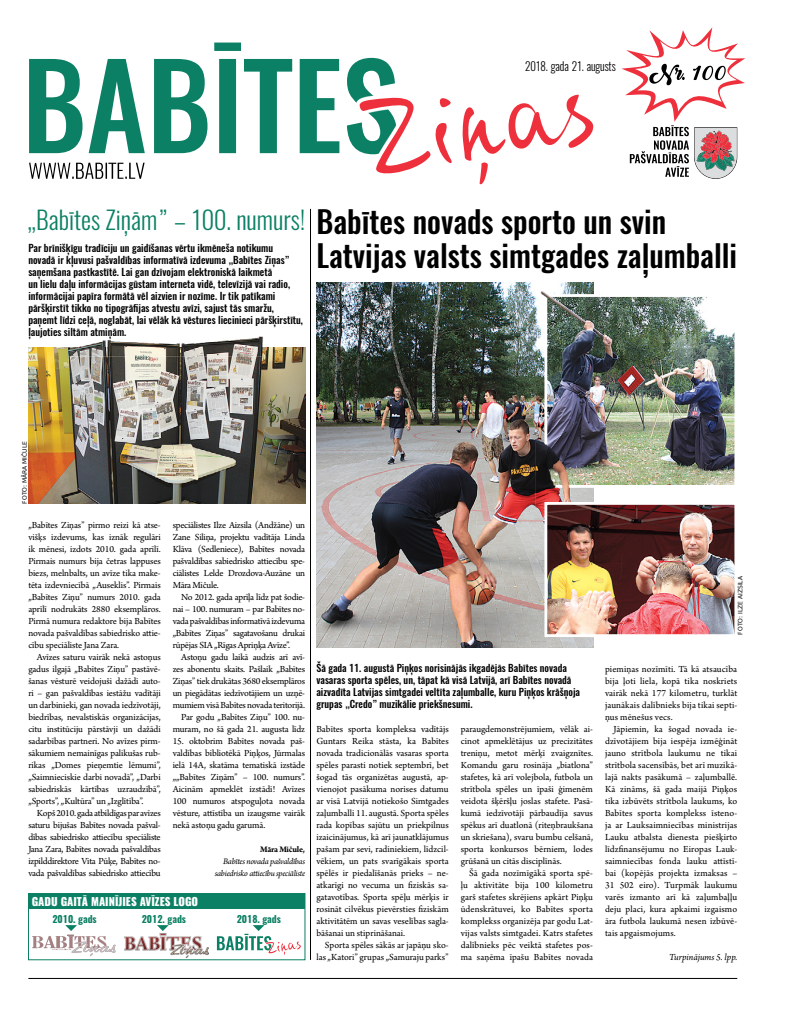
<style>
.page{position:relative;width:794px;height:1021px;background:#fff}
.page>*{position:absolute;margin:0;border:0;box-sizing:border-box;transform-origin:0 0}
.t1{font:500 30.5px/34px "Oswald";color:#000}
.t2{font:300 25.1px "Oswald";color:#0c8064}
.t3{font:300 12px "Oswald";letter-spacing:-.01em;color:#000;scale:.93 1}
.t4{font:800 11px "Oswald";color:#fff}
.t5{font:500 10px/12px "Oswald";color:#000}
.t6{font:9.8px/12px "Arno Pro";letter-spacing:-.01em;color:#000;text-align:justify}
.t7{font:700 9.8px "Oswald";color:#0c8064}
.t8{font:italic 9.8px "Arno Pro";letter-spacing:-.005em;color:#000}
.t9{font:italic 9px/12px "Arno Pro";letter-spacing:-.03em;color:#000;text-align:right}
.t10{font:700 9px "Arno Pro";letter-spacing:-.025em;color:#000}
.t11{font:6px "DejaVu Sans";color:#000}
</style>
<div class="page">
<hr style="left:28px;top:978px;width:709px;height:1px;background:#000">
<svg style="left:29px;top:163px;width:116px;height:16px"></svg>
<svg style="left:29px;top:43px;width:366px;height:111px"></svg>
<div style="left:356px;top:91px;width:241px;height:97px;background:#fff"></div>
<svg style="left:359px;top:95px;width:235px;height:89px"></svg>
<div style="left:28px;top:893px;width:277px;height:16px;background:#0c8064"></div>
<img style="left:124px;top:933px;width:84px;height:24px">
<svg style="left:32px;top:925px;width:84px;height:31px"></svg>
<svg style="left:157px;top:925px;width:12px;height:6px"></svg>
<svg style="left:217px;top:925px;width:84px;height:29px"></svg>
<img style="left:28px;top:358px;width:277px;height:145px">
<img style="left:28px;top:336px;width:277px;height:22px">
<hr style="left:310px;top:209px;width:1px;height:750px;background:#000">
<img style="left:316px;top:283px;width:277px;height:364px">
<img style="left:593px;top:298px;width:140px;height:186px">
<div style="left:544px;top:294px;width:193px;height:194px;border:3px solid #fff"></div>
<img style="left:531px;top:282px;width:63px;height:38px">
<img style="left:530px;top:283px;width:63px;height:224px">
<img style="left:548px;top:506px;width:185px;height:127px">
<div style="left:544px;top:502px;width:193px;height:135px;border:3px solid #fff"></div>
<svg style="left:621px;top:27px;width:124px;height:152px"></svg>
<p class="t3" style="left:525px;top:58px;width:99px">2018. gada 21. augusts</p>
<h2 class="t2" style="left:26px;top:203px;width:280px">„Babītes Ziņām” – 100. numurs!</h2>
<p class="t5" style="left:28px;top:242px;width:276px">Par brīnišķīgu tradīciju un gaidīšanas vērtu ikmēneša notikumu<br>novadā ir kļuvusi pašvaldības informatīvā izdevuma „Babītes Ziņas” saņemšana pastkastītē. Lai gan dzīvojam elektroniskā laikmetā<br>un lielu daļu informācijas gūstam interneta vidē, televīzijā vai radio, informācijai papīra formātā vēl aizvien ir nozīme. Ir tik patīkami pāršķirstīt tikko no tipogrāfijas atvestu avīzi, sajust tās smaržu, paņemt līdzi ceļā, noglabāt, lai vēlāk kā vēstures liecinieci pāršķirstītu, ļaujoties siltām atmiņām.</p>
<h1 class="t1" style="left:316px;top:205px;width:422px">Babītes novads sporto un svin<br>Latvijas valsts simtgades zaļumballi</h1>
<p class="t11" style="left:20px;top:503px;width:64px;rotate:-90deg">FOTO: MĀRA MIČULE</p>
<p class="t6" style="left:28px;top:519px;width:134px">„Babītes Ziņas” pirmo reizi kā atse&shy;višķs izdevums, kas iznāk regulāri ik mēnesi, izdots 2010. gada aprīlī.<br>Pirmais numurs bija četras lappuses biezs, melnbalts, un avīze tika make&shy;tēta izdevniecībā „Auseklis”. Pirmais „Babītes Ziņu” numurs 2010. gada aprīlī nodrukāts 2880 eksemplāros.<br>Pirmā numura redaktore bija Babītes novada pašvaldības sabiedrisko attie&shy;cību speciāliste Jana Zara.</p>
<p class="t6" style="left:28px;top:651px;width:134px;text-indent:9px">Avīzes saturu vairāk nekā astoņus gadus ilgajā „Babītes Ziņu” pastāvē&shy;šanas vēsturē veidojuši dažādi auto&shy;ri – gan pašvaldības iestāžu vadītāji un darbinieki, gan novada iedzīvotāji, biedrības, nevalstiskās organizācijas, citu institūciju pārstāvji un dažādi sadarbības partneri. No avīzes pirm&shy;sākumiem nemainīgas palikušas rub&shy;rikas „Domes pieņemtie lēmumi”, „Saimnieciskie darbi novadā”, „Darbi sabiedriskās kārtības uzraudzībā”, „Sports”, „Kultūra” un „Izglītība”.</p>
<p class="t6" style="left:28px;top:807px;width:134px;text-indent:9px">Kopš 2010. gada atbildīgas par avīzes saturu bijušas Babītes novada pašval&shy;dības sabiedrisko attiecību speciāliste Jana Zara, Babītes novada pašvaldības izpilddirektore Vita Pūķe, Babītes no&shy;vada pašvaldības sabiedrisko attiecību</p>
<p class="t6" style="left:173px;top:519px;width:134px">speciālistes Ilze Aizsila (Andžāne) un Zane Siliņa, projektu vadītāja Linda Klāva (Sedleniece), Babītes novada pašvaldības sabiedrisko attiecību spe&shy;ciālistes Lelde Drozdova-Auzāne un Māra Mičule.</p>
<p class="t6" style="left:173px;top:591px;width:134px;text-indent:9px">No 2012. gada aprīļa līdz pat šodie&shy;nai – 100. numuram – par Babītes no&shy;vada pašvaldības informatīvā izdevuma „Babītes Ziņas” sagatavošanu drukai rūpējas SIA „Rīgas Apriņķa Avīze”.</p>
<p class="t6" style="left:173px;top:651px;width:134px;text-align:right">Astoņu gadu laikā audzis arī avī&shy;zes abonentu skaits. Pašlaik „Babītes Ziņas” tiek drukātas 3680 eksemplāros un piegādātas iedzīvotājiem un uzņē&shy;mumiem visā Babītes novada teritorijā.<br>Par godu „Babītes Ziņu” 100. nu&shy;muram, no šā gada 21. augusta līdz</p>
<p class="t6" style="left:173px;top:735px;width:134px">15. oktobrim Babītes novada paš&shy;valdības bibliotēkā Piņķos, Jūrmalas ielā 14A, skatāma tematiskā izstāde „„Babītes Ziņām” – 100. numurs”.<br>Aicinām apmeklēt izstādi! Avīzes 100 numuros atspoguļota novada vēsture, attīstība un izaugsme vairāk nekā astoņu gadu garumā.</p>
<p class="t10" style="left:260px;top:844px;width:46px">Māra Mičule,</p>
<p class="t9" style="left:215px;top:855px;width:92px">Babītes novada pašvaldības sabiedrisko attiecību speciāliste</p>
<p class="t4" style="left:32px;top:894px;width:168px">GADU GAITĀ MAINĪJIES AVĪZES LOGO</p>
<p class="t7" style="left:52px;top:911px;width:46px">2010. gads</p>
<p class="t7" style="left:142px;top:911px;width:46px">2012. gads</p>
<p class="t7" style="left:237px;top:911px;width:46px">2018. gads</p>
<p class="t5" style="left:316px;top:662px;width:265px">Šā gada 11. augustā Piņķos norisinājās ikgadējās Babītes novada vasaras sporta spēles, un, tāpat kā visā Latvijā, arī Babītes novadā aizvadīta Latvijas simtgadei veltīta zaļumballe, kuru Piņķos krāšņoja grupas „Credo” muzikālie priekšnesumi.</p>
<p class="t6" style="left:316px;top:723px;width:134px">Babītes sporta kompleksa vadītājs Guntars Reika stāsta, ka Babītes novada tradicionālās vasaras sporta spēles parasti notiek septembrī, bet šogad tās organizētas augustā, ap&shy;vienojot pasākuma norises datumu ar visā Latvijā notiekošo Simtgades zaļumballi 11. augustā. Sporta spēles rada kopības sajūtu un priekpilnus izaicinājumus, kā arī jaunatklājumus pašam par sevi, radiniekiem, līdzcil&shy;vēkiem, un pats svarīgākais sporta spēlēs ir piedalīšanās prieks – ne&shy;atkarīgi no vecuma un fiziskās sa&shy;gatavotības. Sporta spēļu mērķis ir rosināt cilvēkus pievērsties fiziskām aktivitātēm un savas veselības sagla&shy;bāšanai un stiprināšanai.</p>
<p class="t6" style="left:316px;top:939px;width:134px;text-align:right">Sporta spēles sākās ar japāņu sko&shy;las „Katori” grupas „Samuraju parks”</p>
<p class="t6" style="left:461px;top:723px;width:134px">paraugdemonstrējumiem, vēlāk ai&shy;cinot apmeklētājus uz precizitātes treniņu, metot mērķī zvaigznītes.<br>Komandu garu rosināja „biatlona” stafetes, kā arī volejbola, futbola un strītbola spēles un īpaši ģimenēm veidota šķēršļu joslas stafete. Pasā&shy;kumā iedzīvotāji pārbaudīja savus spēkus arī duatlonā (riteņbraukšana un skriešana), svaru bumbu celšanā, sporta konkursos bērniem, lodes grūšanā un citās disciplīnās.</p>
<p class="t6" style="left:461px;top:867px;width:134px;text-indent:9px">Šā gada nozīmīgākā sporta spē&shy;ļu aktivitāte bija 100 kilometru garš stafetes skrējiens apkārt Piņķu ūdenskrātuvei, ko Babītes sporta komplekss organizēja par godu Lat&shy;vijas valsts simtgadei. Katrs stafetes dalībnieks pēc veiktā stafetes pos&shy;ma saņēma īpašu Babītes novada</p>
<p class="t11" style="left:735px;top:634px;width:60px;rotate:-90deg">FOTO: ILZE AIZSILA</p>
<p class="t6" style="left:605px;top:663px;width:134px">piemiņas nozīmīti. Tā kā atsaucība bija ļoti liela, kopā tika noskriets vairāk nekā 177 kilometru, turklāt jaunākais dalībnieks bija tikai septi&shy;ņus mēnešus vecs.</p>
<p class="t6" style="left:605px;top:723px;width:134px;text-indent:9px">Jāpiemin, ka šogad novada ie&shy;dzīvotājiem bija iespēja izmēģināt jauno strītbola laukumu ne tikai strītbola sacensībās, bet arī muzikā&shy;lajā nakts pasākumā – zaļumballē.<br>Kā zināms, šā gada maijā Piņķos tika izbūvēts strītbola laukums, ko Babītes sporta komplekss īsteno&shy;ja ar Lauksaimniecības ministrijas Lauku atbalsta dienesta piešķirto līdzfinansējumu no Eiropas Lauk&shy;saimniecības fonda lauku attīstī&shy;bai (kopējās projekta izmaksas – 31 502 eiro). Turpmāk laukumu varēs izmanto arī kā zaļumbaļļu deju placi, kura apkaimi izgaismo āra futbola laukumā nesen izbūvē&shy;tais apgaismojums.</p>
<p class="t8" style="left:669px;top:951px;width:70px">Turpinājums 5. lpp.</p>
</div>
